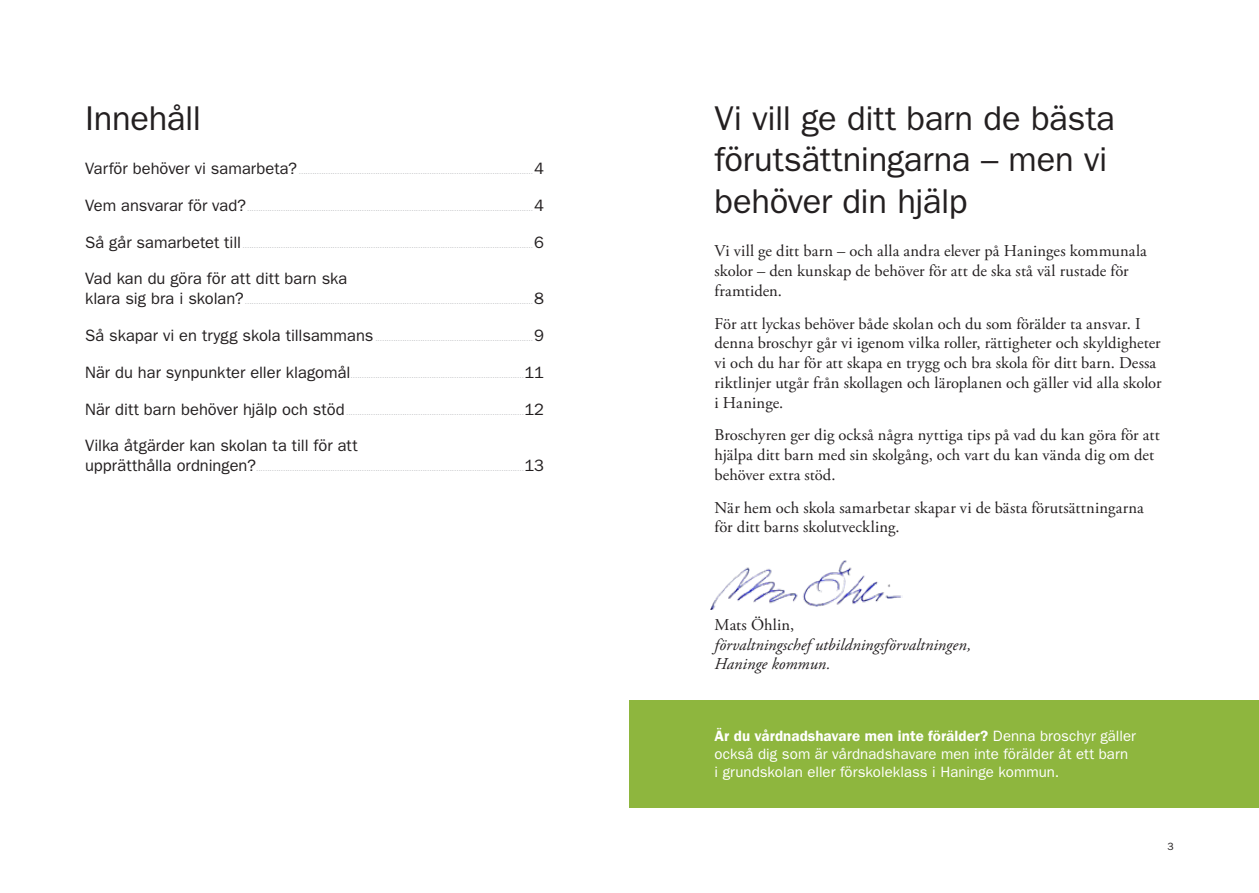
<style>
.page{position:relative;width:1259px;height:893px;background:#fff}
.page>*{position:absolute;margin:0;border:0;box-sizing:border-box;transform-origin:0 0}
.t1{font:34.5px/41.4px "ITC Franklin Gothic Std";letter-spacing:-.01em;color:#231f20}
.t2{font:16.5px/19.8px "Adobe Garamond Pro";letter-spacing:.005em;color:#231f20}
.t3{font:16.5px "ITC Franklin Gothic Std";color:#231f20}
.t4{font:italic 16.5px/19.8px "Adobe Garamond Pro";letter-spacing:.005em;color:#231f20}
.t5{font:15px/18px "ITC Franklin Gothic Std";letter-spacing:.005em;color:#fff}
.t6{font:10.5px "ITC Franklin Gothic Std";color:#231f20}
.t7{font:7.5px "ITC Franklin Gothic Std";color:#bcbdc0}
.s1{font-size:16.5px;color:#231f20}
.s2{font-weight:600}
</style>
<div class="page">
<div style="left:629px;top:701px;width:630px;height:107px;background:#8eb63e"></div>
<img style="left:710px;top:561px;width:191px;height:48px">
<h1 class="t1" style="left:85px;top:98px;width:118px">Innehåll</h1>
<h1 class="t1" style="left:714px;top:98px;width:402px">Vi vill ge ditt barn de bästa förutsättningarna – men vi behöver din hjälp</h1>
<p class="t7" style="left:85px;top:167px;width:461px"><span class="s1">Varför behöver vi samarbeta?</span> ........................................................................................................ <span class="s1">4</span></p>
<p class="t7" style="left:85px;top:204px;width:460px"><span class="s1">Vem ansvarar för vad?</span>............................................................................................................................... <span class="s1">4</span></p>
<p class="t7" style="left:85px;top:241px;width:460px"><span class="s1">Så går samarbetet till</span> ................................................................................................................................. <span class="s1">6</span></p>
<h2 class="t3" style="left:85px;top:269px;width:264px">Vad kan du göra för att ditt barn ska</h2>
<p class="t7" style="left:85px;top:297px;width:460px"><span class="s1">klara sig bra i skolan?</span>................................................................................................................................ <span class="s1">8</span></p>
<p class="t7" style="left:85px;top:334px;width:460px"><span class="s1">Så skapar vi en trygg skola tillsammans</span> ...................................................................... <span class="s1">9</span></p>
<p class="t7" style="left:85px;top:371px;width:460px"><span class="s1">När du har synpunkter eller klagomål</span>.............................................................................<span class="s1">11</span></p>
<p class="t7" style="left:85px;top:408px;width:461px"><span class="s1">När ditt barn behöver hjälp och stöd</span> ...............................................................................<span class="s1">12</span></p>
<h2 class="t3" style="left:85px;top:436px;width:274px">Vilka åtgärder kan skolan ta till för att</h2>
<p class="t7" style="left:85px;top:464px;width:460px"><span class="s1">upprätthålla ordningen?</span>.......................................................................................................................<span class="s1">13</span></p>
<h2 class="t2" style="left:714px;top:242px;width:434px">Vi vill ge ditt barn – och alla andra elever på Haninges kommunala skolor – den kunskap de behöver för att de ska stå väl rustade för framtiden.</h2>
<p class="t2" style="left:714px;top:314px;width:448px">För att lyckas behöver både skolan och du som förälder ta ansvar. I denna broschyr går vi igenom vilka roller, rättigheter och skyldigheter vi och du har för att skapa en trygg och bra skola för ditt barn. Dessa riktlinjer utgår från skollagen och läroplanen och gäller vid alla skolor i Haninge.</p>
<h2 class="t2" style="left:714px;top:426px;width:447px">Broschyren ger dig också några nyttiga tips på vad du kan göra för att hjälpa ditt barn med sin skolgång, och vart du kan vända dig om det behöver extra stöd.</h2>
<h2 class="t2" style="left:714px;top:498px;width:431px">När hem och skola samarbetar skapar vi de bästa förutsättningarna för ditt barns skolutveckling.</h2>
<h2 class="t2" style="left:714px;top:615px;width:81px">Mats Öhlin,</h2>
<h2 class="t4" style="left:714px;top:635px;width:258px">förvaltningschef utbildningsförvaltningen,<br>Haninge kommun.</h2>
<h3 class="t5" style="left:714px;top:727px;width:423px"><span class="s2">Är du vårdnadshavare men inte förälder?</span> Denna broschyr gäller också dig som är vårdnadshavare men inte förälder åt ett barn<br>i grundskolan eller förskoleklass i Haninge kommun.</h3>
<h3 class="t6" style="left:1167px;top:841px;width:8px">3</h3>
</div>
